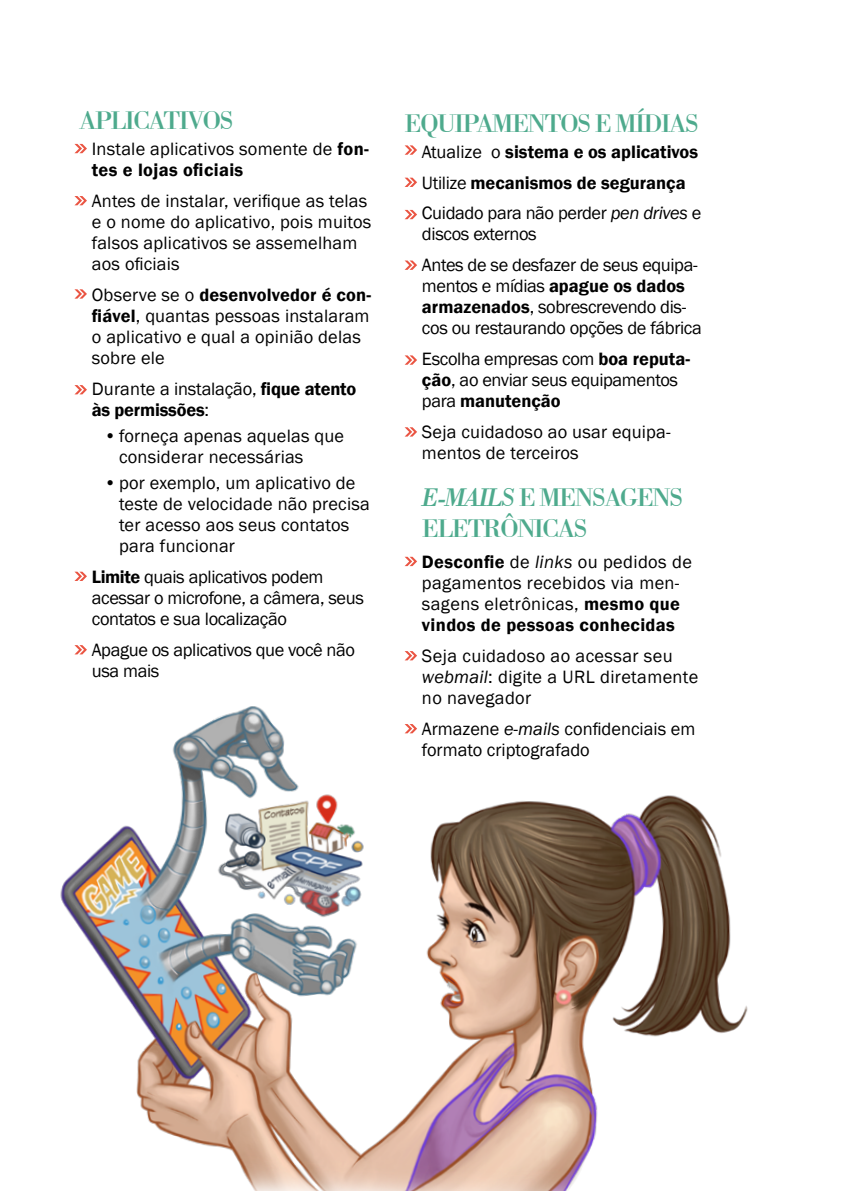
<style>
.page{position:relative;width:844px;height:1191px;background:#fff}
.page>*{position:absolute;margin:0;border:0;box-sizing:border-box;transform-origin:0 0}
.t1{font:26.25px/31.5px "Bodoni BT";letter-spacing:-.07em;color:#4eaa8d}
.t2{font:18.38px/21px "Franklin Gothic";letter-spacing:.01em;color:#000}
.t3{font:18.38px/21px "Franklin Gothic";letter-spacing:-.02em;color:#000}
.t4{font:600 18.38px/31px "Franklin Gothic";color:#000}
.s1{font-weight:600}
.s2{font-weight:400}
.s3{font-weight:400;font-style:italic}
.s4{font-style:italic}
</style>
<div class="page">
<svg style="left:404px;top:145px;width:13px;height:10px"></svg>
<svg style="left:404px;top:178px;width:13px;height:9px"></svg>
<svg style="left:405px;top:210px;width:12px;height:9px"></svg>
<svg style="left:404px;top:260px;width:13px;height:10px"></svg>
<svg style="left:404px;top:355px;width:13px;height:10px"></svg>
<svg style="left:404px;top:427px;width:13px;height:9px"></svg>
<svg style="left:405px;top:557px;width:12px;height:9px"></svg>
<svg style="left:404px;top:651px;width:13px;height:9px"></svg>
<svg style="left:74px;top:144px;width:13px;height:9px"></svg>
<svg style="left:74px;top:196px;width:13px;height:9px"></svg>
<svg style="left:74px;top:289px;width:13px;height:10px"></svg>
<svg style="left:74px;top:385px;width:13px;height:9px"></svg>
<svg style="left:74px;top:571px;width:13px;height:10px"></svg>
<svg style="left:74px;top:645px;width:13px;height:9px"></svg>
<img style="left:60px;top:706px;width:688px;height:485px">
<h1 class="t1" style="left:79px;top:104px;width:156px">APLICATIVOS</h1>
<p class="t2" style="left:92px;top:139px;width:278px">Instale aplicativos somente de <span class="s1">fon&shy;tes e lojas oficiais</span></p>
<p class="t2" style="left:92px;top:191px;width:281px">Antes de instalar, verifique as telas e o nome do aplicativo, pois muitos falsos aplicativos se assemelham aos oficiais</p>
<p class="t2" style="left:92px;top:285px;width:281px">Observe se o <span class="s1">desenvolvedor é con&shy;fiável</span>, quantas pessoas instalaram o aplicativo e qual a opinião delas sobre ele</p>
<p class="t4" style="left:92px;top:378px;width:266px;line-height:21px"><span class="s2">Durante a instalação,</span> fique atento às permissões<span class="s2">:</span></p>
<p class="t2" style="left:119px;top:426px;width:226px;text-indent:-15px">•forneça apenas aquelas que considerar necessárias</p>
<p class="t2" style="left:119px;top:473px;width:252px;text-indent:-15px">•por exemplo, um aplicativo de teste de velocidade não precisa ter acesso aos seus contatos para funcionar</p>
<p class="t3" style="left:92px;top:566px;width:273px"><span class="s1">Limite</span> quais aplicativos podem acessar o microfone, a câmera, seus contatos e sua localização</p>
<p class="t3" style="left:92px;top:639px;width:265px">Apague os aplicativos que você não usa mais</p>
<h1 class="t1" style="left:404px;top:107px;width:296px">EQUIPAMENTOS E MÍDIAS</h1>
<p class="t4" style="left:422px;top:136px;width:281px"><span class="s2">Atualize o</span> sistema e os aplicativos<br><span class="s2">Utilize</span> mecanismos de segurança<br><span class="s2">Cuidado para não perder</span> <span class="s3">pen drives</span> <span class="s2">e</span></p>
<p class="t3" style="left:422px;top:219px;width:277px;line-height:31px">discos externos<br>Antes de se desfazer de seus equipa-</p>
<p class="t3" style="left:422px;top:276px;width:281px">mentos e mídias <span class="s1">apague os dados armazenados</span>, sobrescrevendo dis&shy;cos ou restaurando opções de fábrica</p>
<p class="t3" style="left:422px;top:349px;width:269px">Escolha empresas com <span class="s1">boa reputa&shy;ção</span>, ao enviar seus equipamentos para <span class="s1">manutenção</span></p>
<p class="t2" style="left:422px;top:422px;width:250px">Seja cuidadoso ao usar equipa&shy;mentos de terceiros</p>
<h1 class="t1" style="left:422px;top:481px;width:263px"><span class="s4">E-MAILS</span> E MENSAGENS<br>ELETRÔNICAS</h1>
<p class="t2" style="left:422px;top:552px;width:271px"><span class="s1">Desconfie</span> de <span class="s4">links</span> ou pedidos de pagamentos recebidos via men&shy;sagens eletrônicas, <span class="s1">mesmo que vindos de pessoas conhecidas</span></p>
<p class="t2" style="left:422px;top:646px;width:278px">Seja cuidadoso ao acessar seu <span class="s4">webmail</span>: digite a URL diretamente no navegador</p>
<p class="t2" style="left:422px;top:719px;width:275px">Armazene <span class="s4">e-mails</span> confidenciais em formato criptografado</p>
</div>
